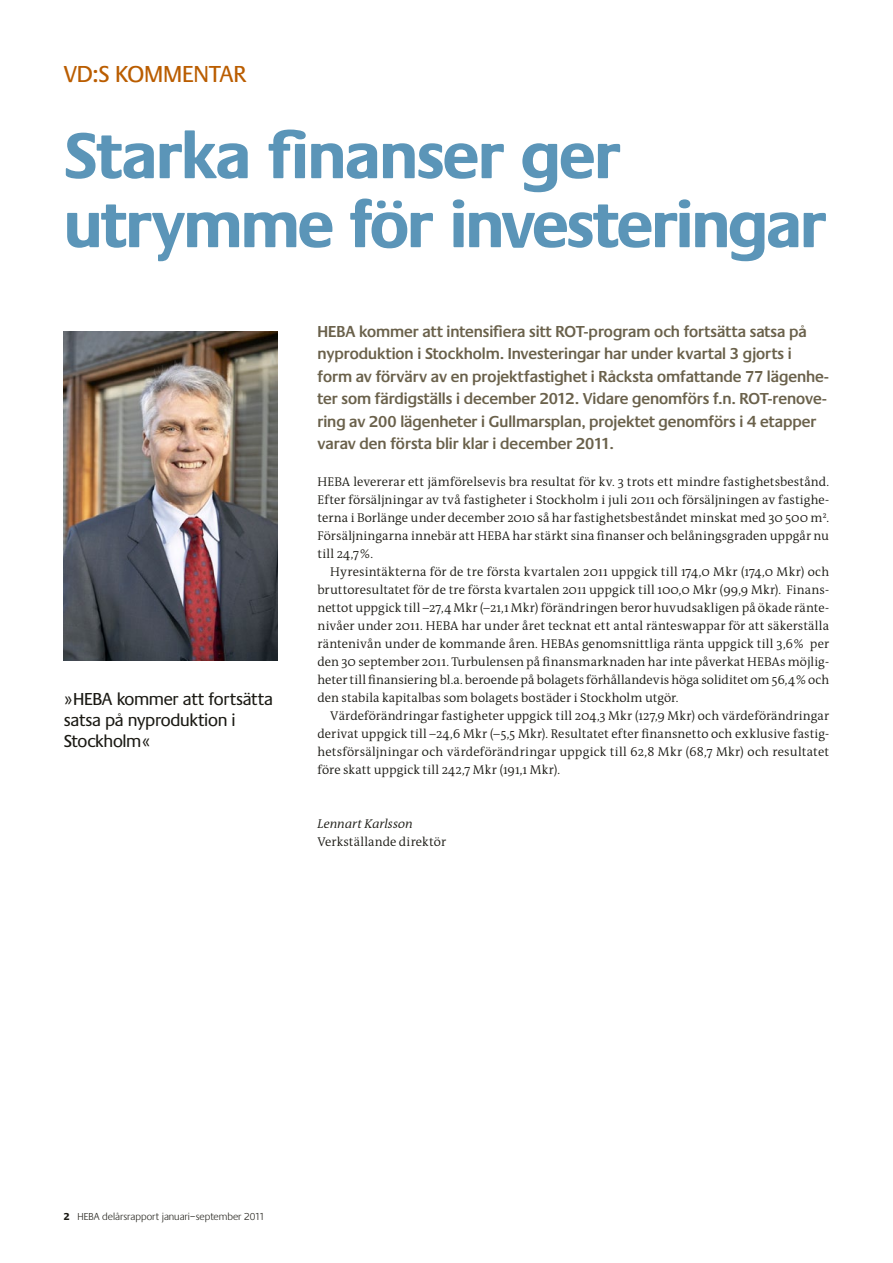
<style>
.page{position:relative;width:893px;height:1263px;background:#fff}
.page>*{position:absolute;margin:0;border:0;box-sizing:border-box;transform-origin:0 0}
.t1{font:700 67.5px/69px "Praxis";letter-spacing:-.025em;color:#5b95b8}
.t2{font:24px "Praxis";color:#ba5d00}
.t3{font:18px/21px "Praxis";letter-spacing:-.015em;color:#1b1a14}
.t4{font:600 16.5px/22.5px "Praxis";color:#6a614b}
.t5{font:300 12.75px/18px "The Antiqua B4";letter-spacing:.005em;color:#1b1a14;text-align:justify}
.t6{font:italic 300 12.75px "The Antiqua B4 i";color:#1b1a14}
.t7{font:300 10.5px "Praxis";color:#1b1a14}
.s1{font-weight:700}
</style>
<div class="page">
<img style="left:64px;top:331px;width:214px;height:329px">
<h2 class="t2" style="left:64px;top:61px;width:184px">VD:s kommentar</h2>
<h1 class="t1" style="left:64px;top:123px;width:764px">Starka finanser ger utrymme för investeringar</h1>
<h3 class="t3" style="left:64px;top:689px;width:211px">» HEBA kommer att fortsätta satsa på nyproduktion i<br>Stockholm «</h3>
<p class="t4" style="left:317px;top:320px;width:513px">HEBA kommer att intensifiera sitt ROT-program och fortsätta satsa på nyproduktion i Stockholm. Investeringar har under kvartal 3 gjorts i form av förvärv av en projektfastighet i Råcksta omfattande 77 lägenhe&shy;ter som färdigställs i december 2012. Vidare genomförs f.n. ROT-renove&shy;ring av 200 lägenheter i Gullmarsplan, projektet genomförs i 4 etapper varav den första blir klar i december 2011.</p>
<p class="t5" style="left:317px;top:473px;width:513px">HEBA levererar ett jämförelsevis bra resultat för kv. 3 trots ett mindre fastighetsbestånd.<br>Efter försäljningar av två fastigheter i Stockholm i juli 2011 och försäljningen av fastighe&shy;terna i Borlänge under december 2010 så har fastighetsbeståndet minskat med 30 500 m².<br>Försäljningarna innebär att HEBA har stärkt sina finanser och belåningsgraden uppgår nu till 24,7%.</p>
<p class="t5" style="left:317px;top:563px;width:513px;text-indent:13px">Hyresintäkterna för de tre första kvartalen 2011 uppgick till 174,0 Mkr (174,0 Mkr) och bruttoresultatet för de tre första kvartalen 2011 uppgick till 100,0 Mkr (99,9 Mkr). Finans&shy;nettot uppgick till –27,4 Mkr (–21,1 Mkr) förändringen beror huvudsakligen på ökade ränte&shy;nivåer under 2011. HEBA har under året tecknat ett antal ränteswappar för att säkerställa räntenivån under de kommande åren. HEBAs genomsnittliga ränta uppgick till 3,6% per den 30 september 2011. Turbulensen på finansmarknaden har inte påverkat HEBAs möjlig&shy;heter till finansiering bl.a. beroende på bolagets förhållandevis höga soliditet om 56,4% och den stabila kapitalbas som bolagets bostäder i Stockholm utgör.</p>
<p class="t5" style="left:317px;top:707px;width:513px;text-indent:13px">Värdeförändringar fastigheter uppgick till 204,3 Mkr (127,9 Mkr) och värdeförändringar derivat uppgick till –24,6 Mkr (–5,5 Mkr). Resultatet efter finansnetto och exklusive fastig&shy;hetsförsäljningar och värdeförändringar uppgick till 62,8 Mkr (68,7 Mkr) och resultatet före skatt uppgick till 242,7 Mkr (191,1 Mkr).</p>
<p class="t6" style="left:317px;top:817px;width:97px">Lennart Karlsson</p>
<p class="t5" style="left:317px;top:833px;width:130px">Verkställande direktör</p>
<p class="t7" style="left:64px;top:1211px;width:203px"><span class="s1">2</span> HEBA delårsrapport januari–september 2011</p>
</div>
